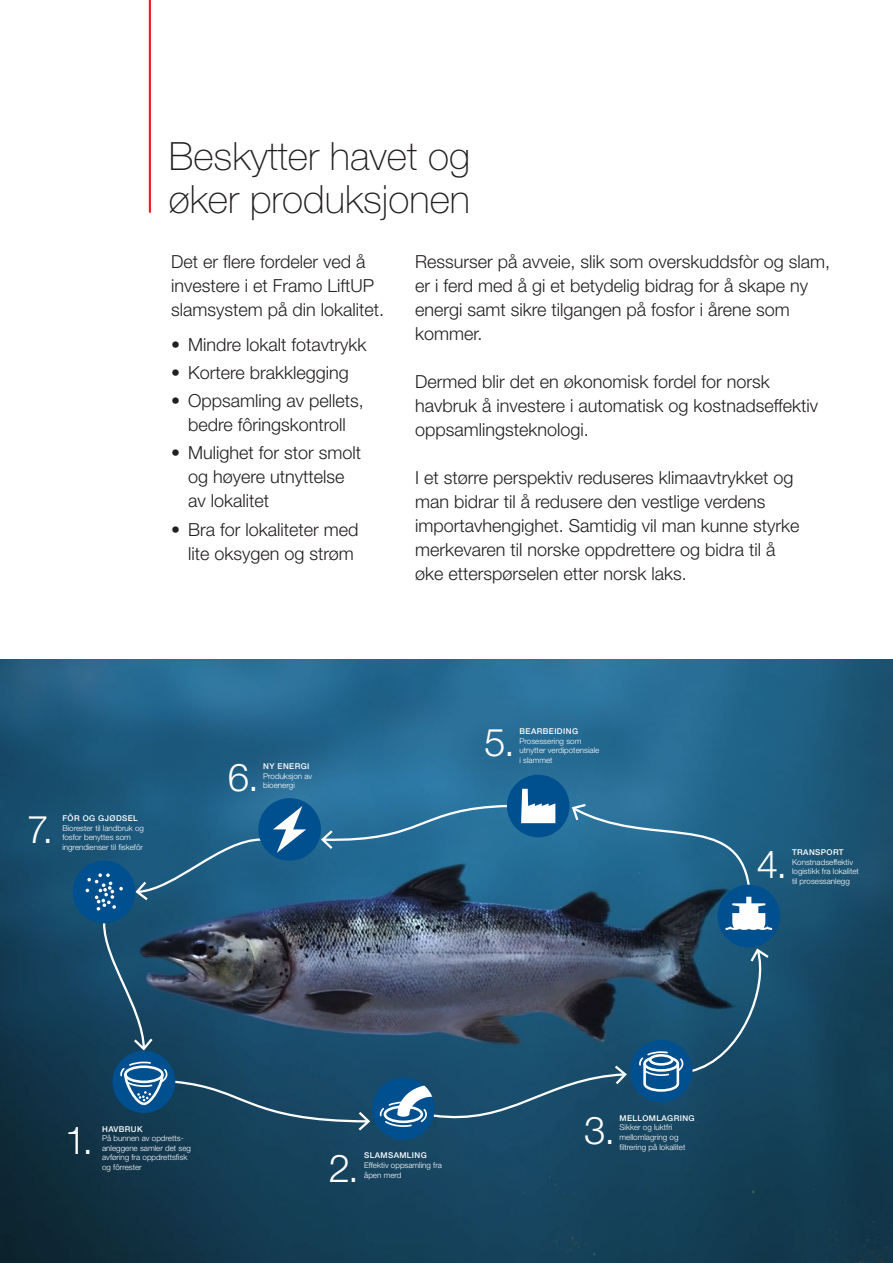
<style>
.page{position:relative;width:893px;height:1263px;background:#fff}
.page>*{position:absolute;margin:0;border:0;box-sizing:border-box;transform-origin:0 0}
.t1{font:100 39px/42.9px "Helvetica Neue LT Pro";color:#231f20}
.t2{font:300 38.55px "Helvetica Neue LT Pro";color:#fff}
.t3{font:300 18px/24px "Helvetica Neue LT Std";color:#231f20}
.t4{font:300 7.95px/9.6px "Helvetica Neue LT Pro";color:#fff}
.t5{font:500 7.95px "Helvetica Neue LT Pro";letter-spacing:.05em;color:#fff}
</style>
<div class="page">
<hr style="left:892px;top:0;width:1px;height:1263px;background:#004f8f">
<svg style="left:892px;top:156px;width:1px;height:57px"></svg>
<img style="left:0;top:659px;width:893px;height:604px">
<hr style="left:149px;top:0;width:2px;height:213px;background:#ee1d23">
<svg style="left:102px;top:921px;width:51px;height:129px;background:#24526e"></svg>
<svg style="left:571px;top:804px;width:180px;height:85px;background:#2b6e94"></svg>
<svg style="left:321px;top:804px;width:190px;height:45px;background:#33789f"></svg>
<svg style="left:135px;top:837px;width:129px;height:63px;background:#266387"></svg>
<div style="left:717px;top:885px;width:63px;height:62px;background:#004f8f;border-radius:50%"></div>
<svg style="left:726px;top:897px;width:46px;height:33px"></svg>
<div style="left:258px;top:798px;width:63px;height:63px;background:#004f8f;border-radius:50%"></div>
<svg style="left:273px;top:806px;width:33px;height:47px"></svg>
<div style="left:113px;top:1050px;width:62px;height:63px;background:#004f8f;border-radius:50%"></div>
<svg style="left:119px;top:1061px;width:251px;height:69px;background:#22516e"></svg>
<div style="left:630px;top:1040px;width:62px;height:62px;background:#004f8f;border-radius:50%"></div>
<svg style="left:638px;top:948px;width:131px;height:145px;background:#265674"></svg>
<div style="left:73px;top:861px;width:62px;height:62px;background:#004f8f;border-radius:50%"></div>
<svg style="left:86px;top:873px;width:37px;height:37px"></svg>
<div style="left:372px;top:1077px;width:63px;height:63px;background:#004f8f;border-radius:50%"></div>
<svg style="left:379px;top:1065px;width:248px;height:63px;background:#285a7a"></svg>
<div style="left:507px;top:775px;width:63px;height:62px;background:#004f8f;border-radius:50%"></div>
<svg style="left:521px;top:789px;width:34px;height:34px"></svg>
<h1 class="t1" style="left:169px;top:134px;width:303px">Beskytter havet og øker produksjonen</h1>
<p class="t3" style="left:171px;top:249px;width:214px">Det er flere fordeler ved å investere i et Framo LiftUP slamsystem på din lokalitet.</p>
<p class="t3" style="left:171px;top:332px;width:197px">• Mindre lokalt fotavtrykk</p>
<p class="t3" style="left:171px;top:360px;width:179px">• Kortere brakklegging</p>
<p class="t3" style="left:171px;top:388px;width:194px;text-align:center">• Oppsamling av pellets, bedre fôringskontroll</p>
<p class="t3" style="left:188px;top:441px;width:174px;text-indent:-17px">• Mulighet for stor smolt og høyere utnyttelse av lokalitet</p>
<p class="t3" style="left:171px;top:517px;width:189px;text-align:right">• Bra for lokaliteter med lite oksygen og strøm</p>
<p class="t3" style="left:415px;top:249px;width:417px">Ressurser på avveie, slik som overskuddsfòr og slam, er i ferd med å gi et betydelig bidrag for å skape ny energi samt sikre tilgangen på fosfor i årene som kommer.</p>
<p class="t3" style="left:415px;top:369px;width:405px">Dermed blir det en økonomisk fordel for norsk havbruk å investere i automatisk og kostnadseffektiv oppsamlingsteknologi.</p>
<p class="t3" style="left:415px;top:465px;width:386px">I et større perspektiv reduseres klimaavtrykket og man bidrar til å redusere den vestlige verdens importavhengighet. Samtidig vil man kunne styrke merkevaren til norske oppdrettere og bidra til å øke etterspørselen etter norsk laks.</p>
<h2 class="t2" style="left:27px;top:805px;width:27px">7.</h2>
<p class="t5" style="left:62px;top:813px;width:77px">FÔR OG GJØDSEL</p>
<p class="t4" style="left:62px;top:823px;width:83px">Biorester til landbruk og fosfor benyttes som ingrendienser til fiskefôr</p>
<h2 class="t2" style="left:228px;top:753px;width:33px">6.</h2>
<p class="t5" style="left:263px;top:761px;width:48px">NY ENERGI</p>
<p class="t4" style="left:263px;top:771px;width:51px">Produksjon av bioenergi</p>
<h2 class="t2" style="left:484px;top:719px;width:32px">5.</h2>
<p class="t5" style="left:520px;top:727px;width:60px">BEARBEIDING</p>
<p class="t4" style="left:520px;top:736px;width:81px">Prosessering som utnytter verdipotensiale i slammet</p>
<h2 class="t2" style="left:757px;top:841px;width:32px">4.</h2>
<p class="t5" style="left:792px;top:847px;width:53px">TRANSPORT</p>
<p class="t4" style="left:792px;top:857px;width:68px">Konstnadseffektiv logistikk fra lokalitet til prosessanlegg</p>
<h2 class="t2" style="left:65px;top:1116px;width:30px">1.</h2>
<p class="t5" style="left:102px;top:1124px;width:42px">HAVBRUK</p>
<p class="t4" style="left:102px;top:1133px;width:90px">På bunnen av opdretts&shy;anleggene samler det seg avføring fra oppdrettsfisk og fôrrester</p>
<h2 class="t2" style="left:329px;top:1144px;width:31px">2.</h2>
<p class="t5" style="left:364px;top:1151px;width:64px">SLAMSAMLING</p>
<p class="t4" style="left:364px;top:1160px;width:79px">Effektiv oppsamling fra åpen merd</p>
<h2 class="t2" style="left:584px;top:1107px;width:32px">3.</h2>
<p class="t5" style="left:619px;top:1113px;width:77px">MELLOMLAGRING</p>
<p class="t4" style="left:619px;top:1123px;width:60px">Sikker og luktfri mellomlagring og</p>
<p class="t4" style="left:619px;top:1142px;width:67px">filtrering på lokalitet</p>
</div>
